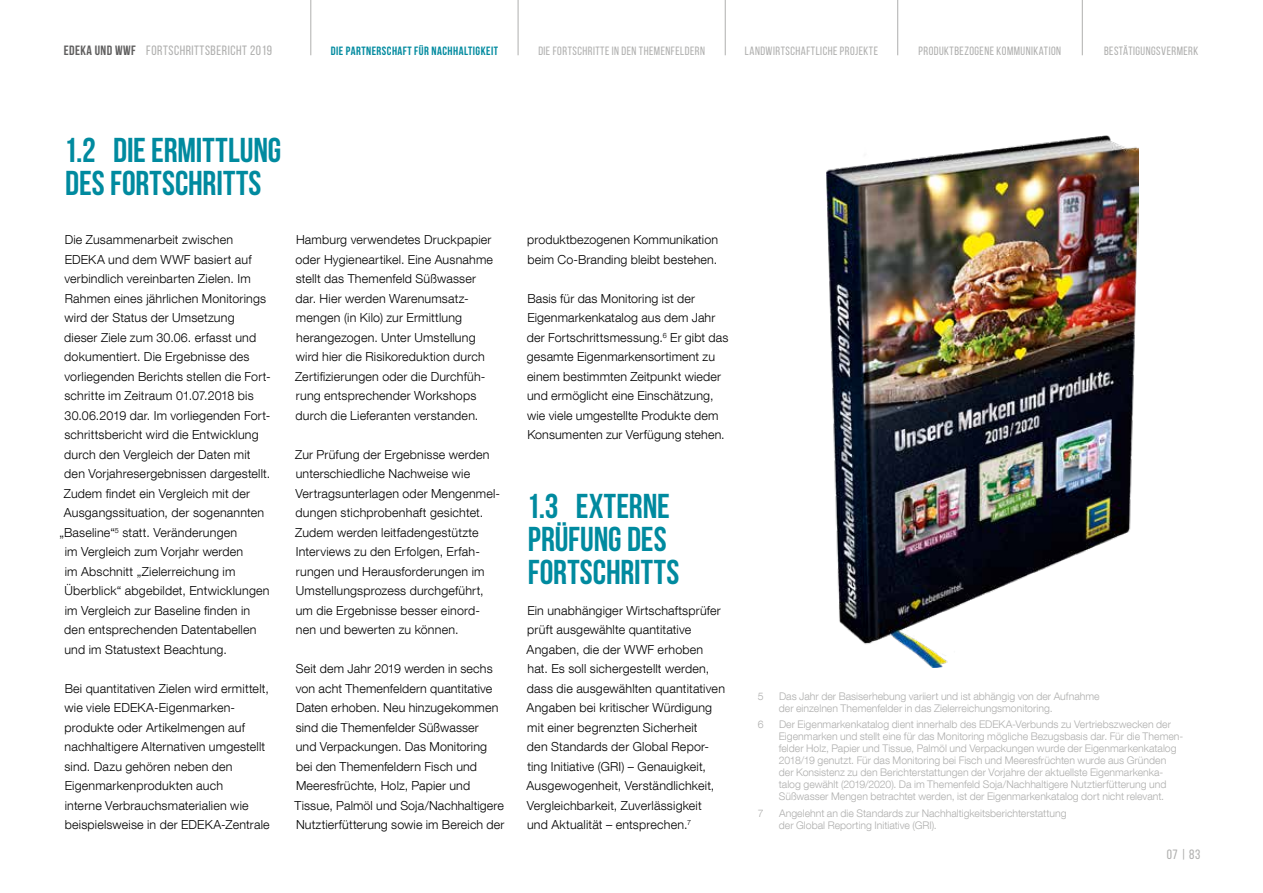
<style>
.page{position:relative;width:1263px;height:893px;background:#fff}
.page>*{position:absolute;margin:0;border:0;box-sizing:border-box;transform-origin:0 0}
.t1{font:700 34.5px/32.7px "Bebas Neue";color:#008a9f}
.t2{font:13.5px "Bebas Neue";letter-spacing:.04em;color:#afafae}
.t3{font:300 12.45px/19.5px "Helvetica Neue LT Com";letter-spacing:.015em;color:#000}
.t4{font:12px "Bebas Neue";letter-spacing:.04em;color:#afafae}
.t5{font:700 12px "Bebas Neue";letter-spacing:.04em;color:#008a9f}
.t6{font:300 10.5px/12px "Helvetica Neue LT Com";color:#afafae}
.s1{font-weight:700;color:#5f5e5e}
</style>
<div class="page">
<img style="left:827px;top:135px;width:311px;height:533px">
<hr style="left:310px;top:0;width:1px;height:55px;background:#afafae">
<hr style="left:518px;top:0;width:1px;height:55px;background:#afafae">
<hr style="left:725px;top:0;width:1px;height:55px;background:#afafae">
<hr style="left:897px;top:0;width:1px;height:55px;background:#afafae">
<hr style="left:1082px;top:0;width:1px;height:55px;background:#afafae">
<p class="t5" style="left:331px;top:45px;width:169px">DIE PARTNERSCHAFT FÜR NACHHALTIGKEIT</p>
<p class="t2" style="left:64px;top:43px;width:210px"><span class="s1">EDEKA UND WWF</span> FORTSCHRITTSBERICHT 2019</p>
<p class="t4" style="left:538px;top:45px;width:168px">DIE FORTSCHRITTE IN DEN THEMENFELDERN</p>
<p class="t4" style="left:745px;top:45px;width:135px">LANDWIRTSCHAFTLICHE PROJEKTE</p>
<p class="t4" style="left:918px;top:45px;width:144px">PRODUKTBEZOGENE KOMMUNIKATION</p>
<p class="t4" style="left:1104px;top:45px;width:96px">BESTÄTIGUNGSVERMERK</p>
<h1 class="t1" style="left:64px;top:133px;width:219px">1.2 DIE ERMITTLUNG<br>DES FORTSCHRITTS</h1>
<p class="t3" style="left:65px;top:230px;width:170px">Die Zusammenarbeit zwischen</p>
<p class="t3" style="left:65px;top:249px;width:188px">EDEKA und dem WWF basiert auf</p>
<p class="t3" style="left:65px;top:269px;width:188px">verbindlich vereinbarten Zielen. Im</p>
<p class="t3" style="left:65px;top:288px;width:203px">Rahmen eines jährlichen Monitorings</p>
<p class="t3" style="left:64px;top:308px;width:172px">wird der Status der Umsetzung</p>
<p class="t3" style="left:64px;top:327px;width:193px">dieser Ziele zum 30.06. erfasst und</p>
<p class="t3" style="left:64px;top:347px;width:187px">dokumentiert. Die Ergebnisse des</p>
<p class="t3" style="left:65px;top:366px;width:208px">vorliegenden Berichts stellen die Fort-</p>
<p class="t3" style="left:64px;top:386px;width:191px">schritte im Zeitraum 01.07.2018 bis</p>
<p class="t3" style="left:65px;top:405px;width:207px">30.06.2019 dar. Im vorliegenden Fort-</p>
<p class="t3" style="left:64px;top:425px;width:196px">schrittsbericht wird die Entwicklung</p>
<p class="t3" style="left:64px;top:444px;width:188px">durch den Vergleich der Daten mit</p>
<p class="t3" style="left:64px;top:464px;width:207px">den Vorjahresergebnissen dargestellt.</p>
<p class="t3" style="left:64px;top:483px;width:188px">Zudem findet ein Vergleich mit der</p>
<p class="t3" style="left:64px;top:503px;width:202px">Ausgangssituation, der sogenannten</p>
<p class="t3" style="left:59px;top:522px;width:179px">„Baseline“<sup>5</sup> statt. Veränderungen</p>
<p class="t3" style="left:65px;top:542px;width:180px">im Vergleich zum Vorjahr werden</p>
<p class="t3" style="left:65px;top:561px;width:172px">im Abschnitt „Zielerreichung im</p>
<p class="t3" style="left:65px;top:581px;width:206px">Überblick“ abgebildet, Entwicklungen</p>
<p class="t3" style="left:65px;top:600px;width:187px">im Vergleich zur Baseline finden in</p>
<p class="t3" style="left:64px;top:620px;width:194px">den entsprechenden Datentabellen</p>
<p class="t3" style="left:64px;top:639px;width:164px">und im Statustext Beachtung.</p>
<p class="t3" style="left:64px;top:678px;width:207px">Bei quantitativen Zielen wird ermittelt, wie viele EDEKA-Eigenmarken&shy;produkte oder Artikelmengen auf nachhaltigere Alternativen umgestellt sind. Dazu gehören neben den Eigenmarkenprodukten auch<br>interne Verbrauchsmaterialien wie beispielsweise in der EDEKA-Zentrale</p>
<p class="t3" style="left:295px;top:230px;width:199px">Hamburg verwendetes Druckpapier oder Hygieneartikel. Eine Ausnahme stellt das Themenfeld Süßwasser dar. Hier werden Warenumsatz&shy;mengen (in Kilo) zur Ermittlung herangezogen. Unter Umstellung wird hier die Risikoreduktion durch Zertifizierungen oder die Durchfüh&shy;rung entsprechender Workshops durch die Lieferanten verstanden.</p>
<p class="t3" style="left:295px;top:444px;width:207px">Zur Prüfung der Ergebnisse werden unterschiedliche Nachweise wie Vertragsunterlagen oder Mengenmel&shy;dungen stichprobenhaft gesichtet.<br>Zudem werden leitfadengestützte Interviews zu den Erfolgen, Erfah&shy;rungen und Herausforderungen im Umstellungsprozess durchgeführt, um die Ergebnisse besser einord&shy;nen und bewerten zu können.</p>
<p class="t3" style="left:295px;top:659px;width:211px">Seit dem Jahr 2019 werden in sechs von acht Themenfeldern quantitative Daten erhoben. Neu hinzugekommen sind die Themenfelder Süßwasser<br>und Verpackungen. Das Monitoring bei den Themenfeldern Fisch und Meeresfrüchte, Holz, Papier und Tissue, Palmöl und Soja/Nachhaltigere Nutztierfütterung sowie im Bereich der</p>
<p class="t3" style="left:527px;top:230px;width:192px">produktbezogenen Kommunikation beim Co-Branding bleibt bestehen.</p>
<p class="t3" style="left:527px;top:288px;width:203px">Basis für das Monitoring ist der Eigenmarkenkatalog aus dem Jahr der Fortschrittsmessung.<sup>6</sup> Er gibt das gesamte Eigenmarkensortiment zu einem bestimmten Zeitpunkt wieder und ermöglicht eine Einschätzung, wie viele umgestellte Produkte dem Konsumenten zur Verfügung stehen.</p>
<h1 class="t1" style="left:526px;top:490px;width:154px">1.3 EXTERNE<br>PRÜFUNG DES<br>FORTSCHRITTS</h1>
<p class="t3" style="left:527px;top:600px;width:200px">Ein unabhängiger Wirtschaftsprüfer prüft ausgewählte quantitative Angaben, die der WWF erhoben hat. Es soll sichergestellt werden, dass die ausgewählten quantitativen Angaben bei kritischer Würdigung mit einer begrenzten Sicherheit<br>den Standards der Global Repor&shy;ting Initiative (GRI) – Genauigkeit, Ausgewogenheit, Verständlichkeit, Vergleichbarkeit, Zuverlässigkeit und Aktualität – entsprechen.<sup>7</sup></p>
<p class="t6" style="left:758px;top:690px;width:7px">5</p>
<p class="t6" style="left:779px;top:690px;width:322px">Das Jahr der Basiserhebung variiert und ist abhängig von der Aufnahme der einzelnen Themenfelder in das Zielerreichungsmonitoring.</p>
<p class="t6" style="left:758px;top:718px;width:7px">6</p>
<p class="t6" style="left:779px;top:718px;width:406px">Der Eigenmarkenkatalog dient innerhalb des EDEKA-Verbunds zu Vertriebszwecken der Eigenmarken und stellt eine für das Monitoring mögliche Bezugsbasis dar. Für die Themen&shy;felder Holz, Papier und Tissue, Palmöl und Verpackungen wurde der Eigenmarkenkatalog 2018/19 genutzt. Für das Monitoring bei Fisch und Meeresfrüchten wurde aus Gründen der Konsistenz zu den Berichterstattungen der Vorjahre der aktuellste Eigenmarkenka&shy;talog gewählt (2019/2020). Da im Themenfeld Soja/Nachhaltigere Nutztierfütterung und Süßwasser Mengen betrachtet werden, ist der Eigenmarkenkatalog dort nicht relevant.</p>
<p class="t6" style="left:758px;top:807px;width:7px">7</p>
<p class="t6" style="left:779px;top:807px;width:289px">Angelehnt an die Standards zur Nachhaltigkeitsberichterstattung der Global Reporting Initiative (GRI).</p>
<p class="t2" style="left:1167px;top:847px;width:35px">07 | 83</p>
</div>
